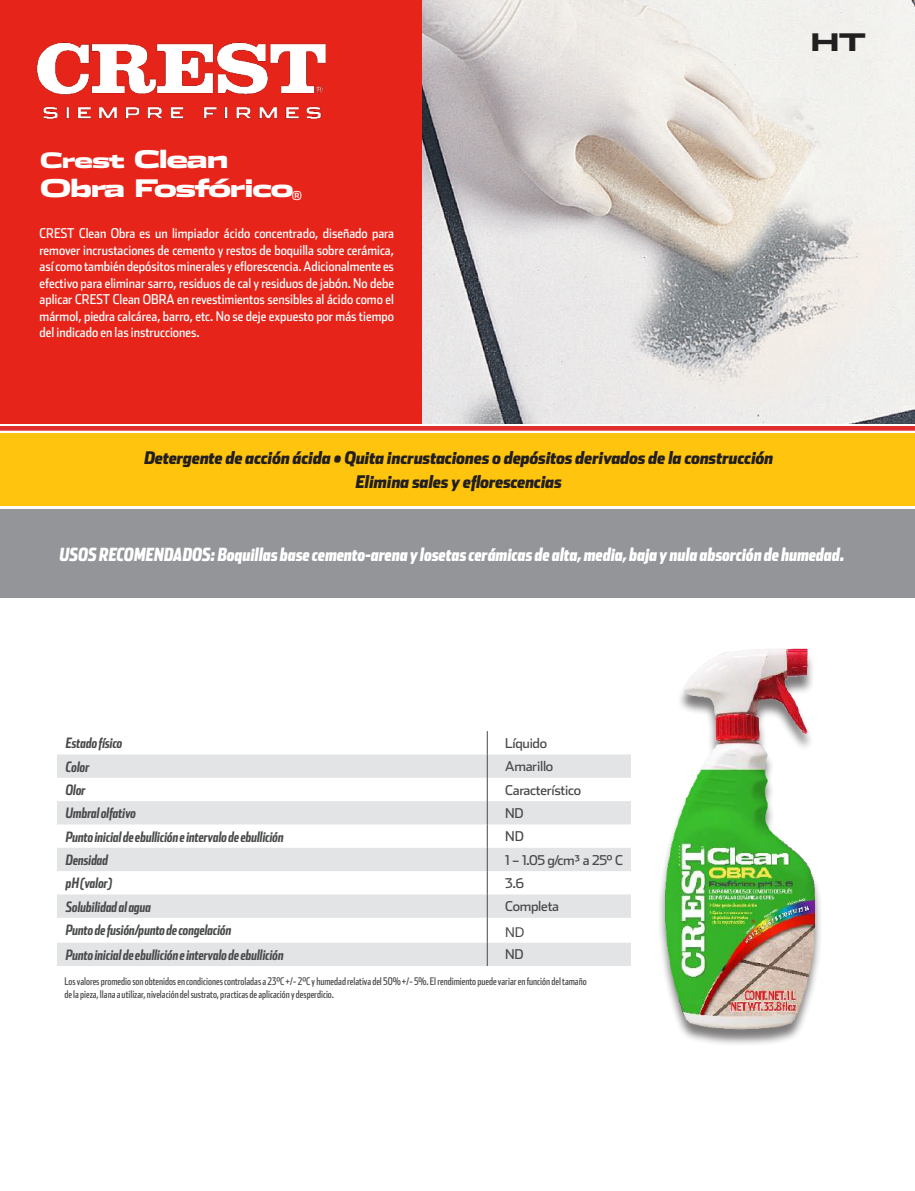
<style>
.page{position:relative;width:915px;height:1191px;background:#fff}
.page>*{position:absolute;margin:0;border:0;box-sizing:border-box;transform-origin:0 0}
.t1{font:900 24px "Stainless Ext";letter-spacing:-.075em;color:#fff}
.t2{font:900 24px "Stainless Ext";color:#231f20}
.t3{font:900 21px "Stainless Ext";letter-spacing:-.065em;color:#fff}
.t4{font:italic 900 18px "Stainless Comp";color:#fff}
.t5{font:italic 900 17.25px/24px "Stainless Cond";letter-spacing:-.01em;color:#231f20;text-align:center}
.t6{font:italic 700 14.25px "Stainless Comp";letter-spacing:-.01em;color:#494a4b}
.t7{font:13.5px/16.5px "Stainless Cond";color:#fff;text-align:justify}
.t8{font:13.5px "Stainless";letter-spacing:-.02em;color:#494a4b}
.t9{font:13.5px "Helvetica Neue";color:#494a4b}
.t10{font:10.5px/12.6px "Stainless Comp";color:#494a4b}
.s1{font-size:24px}
</style>
<div class="page">
<svg style="left:0;top:426px;width:914px;height:5px;background:#e13c3b"></svg>
<div style="left:0;top:433px;width:914px;height:73px;background:#fec40e"></div>
<img style="left:421px;top:0;width:493px;height:423px">
<div style="left:0;top:0;width:421px;height:423px;background:#e72419"></div>
<img style="left:36px;top:42px;width:290px;height:78px">
<svg style="left:57px;top:731px;width:573px;height:235px"></svg>
<div style="left:0;top:509px;width:914px;height:89px;background:#939598"></div>
<div style="left:656px;top:651px;width:167px;height:395px;background:#231f20;opacity:.59"></div>
<img style="left:656px;top:648px;width:167px;height:390px">
<h2 class="t3" style="left:40px;top:148px;width:190px">Crest <span class="s1">Clean</span></h2>
<h1 class="t1" style="left:40px;top:174px;width:264px">Obra Fosfórico<sub>®</sub></h1>
<p class="t7" style="left:40px;top:225px;width:356px">CREST Clean Obra es un limpiador ácido concentrado, diseñado para remover incrustaciones de cemento y restos de boquilla sobre cerámica, así como también depósitos minerales y eflorescencia. Adicionalmente es efectivo para eliminar sarro, residuos de cal y residuos de jabón. No debe aplicar CREST Clean OBRA en revestimientos sensibles al ácido como el mármol, piedra calcárea, barro, etc. No se deje expuesto por más tiempo del indicado en las instrucciones.</p>
<h1 class="t2" style="left:810px;top:28px;width:58px">HT</h1>
<p class="t5" style="left:144px;top:446px;width:630px">Detergente de acción ácida • Quita incrustaciones o depósitos derivados de la construcción<br>Elimina sales y eflorescencias</p>
<h3 class="t4" style="left:60px;top:543px;width:786px">USOS RECOMENDADOS: Boquillas base cemento-arena y losetas cerámicas de alta, media, baja y nula absorción de humedad.</h3>
<p class="t6" style="left:66px;top:734px;width:58px">Estado físico</p>
<p class="t8" style="left:505px;top:735px;width:43px">Líquido</p>
<p class="t6" style="left:66px;top:758px;width:25px">Color</p>
<p class="t8" style="left:505px;top:758px;width:49px">Amarillo</p>
<p class="t6" style="left:66px;top:781px;width:21px">Olor</p>
<p class="t8" style="left:505px;top:781px;width:77px">Característico</p>
<p class="t6" style="left:66px;top:804px;width:72px">Umbral olfativo</p>
<p class="t8" style="left:505px;top:805px;width:20px">ND</p>
<p class="t6" style="left:66px;top:828px;width:219px">Punto inicial de ebullición e intervalo de ebullición</p>
<p class="t8" style="left:505px;top:828px;width:20px">ND</p>
<p class="t6" style="left:66px;top:851px;width:44px">Densidad</p>
<p class="t8" style="left:505px;top:851px;width:119px">1 – 1.05 g/cm³ a 25° C</p>
<p class="t6" style="left:66px;top:874px;width:48px">pH (valor)</p>
<p class="t8" style="left:505px;top:875px;width:20px">3.6</p>
<p class="t6" style="left:66px;top:898px;width:87px">Solubilidad al agua</p>
<p class="t8" style="left:505px;top:898px;width:55px">Completa</p>
<p class="t6" style="left:66px;top:921px;width:167px">Punto de fusión/punto de congelación</p>
<p class="t9" style="left:505px;top:922px;width:20px">ND</p>
<p class="t6" style="left:66px;top:946px;width:219px">Punto inicial de ebullición e intervalo de ebullición</p>
<p class="t8" style="left:505px;top:946px;width:20px">ND</p>
<p class="t10" style="left:64px;top:974px;width:523px">Los valores promedio son obtenidos en condiciones controladas a 23°C +/- 2°C y humedad relativa del 50% +/- 5%. El rendimiento puede variar en función del tamaño de la pieza, llana a utilizar, nivelación del sustrato, practicas de aplicación y desperdicio.</p>
</div>
